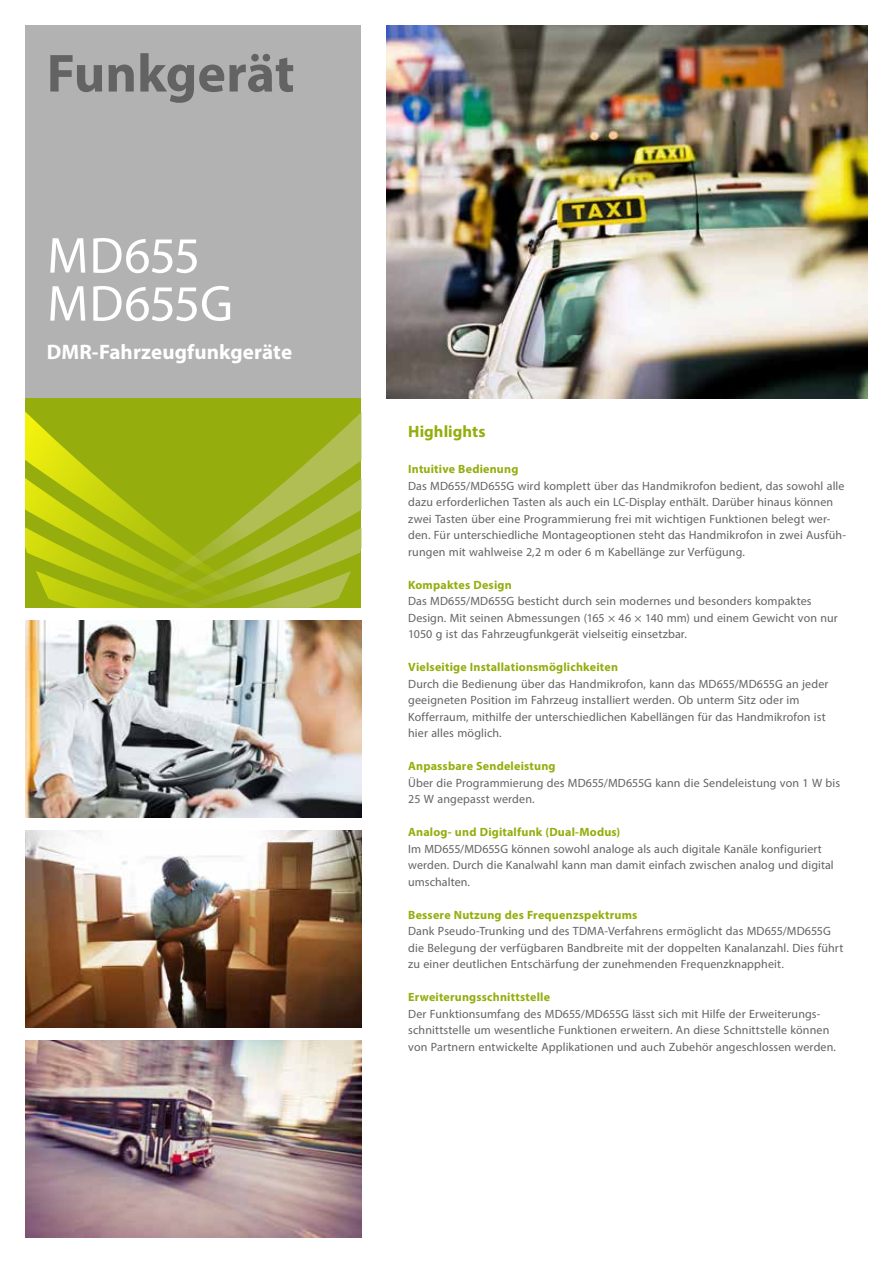
<style>
.page{position:relative;width:893px;height:1263px;background:#fff}
.page>*{position:absolute;margin:0;border:0;box-sizing:border-box;transform-origin:0 0}
.t1{font:700 54px "Myriad Pro";color:#646363}
.t2{font:51px/48px "Myriad Pro";color:#fff}
.t3{font:700 21px "Myriad Pro";letter-spacing:.005em;color:#fff}
.t4{font:700 16.5px "Myriad Pro";letter-spacing:.005em;color:#95ad0d}
.t5{font:12px/16.5px "Myriad Pro";letter-spacing:.01em;color:#646363}
.t6{font:700 12px "Myriad Pro";letter-spacing:.015em;color:#95ad0d}
</style>
<div class="page">
<div style="left:26px;top:26px;width:335px;height:372px;background:#b3b2b2"></div>
<svg style="left:275px;top:412px;width:86px;height:196px;background:#a2b52f"></svg>
<svg style="left:26px;top:398px;width:249px;height:210px;background:#a1b610"></svg>
<img style="left:26px;top:621px;width:335px;height:197px">
<img style="left:26px;top:830px;width:335px;height:197px">
<img style="left:26px;top:1040px;width:335px;height:197px">
<img style="left:387px;top:26px;width:480px;height:372px">
<h1 class="t1" style="left:47px;top:38px;width:249px">Funkgerät</h1>
<h2 class="t2" style="left:47px;top:231px;width:187px">MD655<br>MD655G</h2>
<h3 class="t3" style="left:47px;top:338px;width:247px">DMR-Fahrzeugfunkgeräte</h3>
<h3 class="t4" style="left:408px;top:421px;width:79px">Highlights</h3>
<p class="t6" style="left:408px;top:461px;width:112px">Intuitive Bedienung</p>
<p class="t5" style="left:408px;top:477px;width:439px">Das MD655/MD655G wird komplett über das Handmikrofon bedient, das sowohl alle dazu erforderlichen Tasten als auch ein LC-Display enthält. Darüber hinaus können zwei Tasten über eine Programmierung frei mit wichtigen Funktionen belegt wer&shy;den. Für unterschiedliche Montageoptionen steht das Handmikrofon in zwei Ausfüh&shy;rungen mit wahlweise 2,2 m oder 6 m Kabellänge zur Verfügung.</p>
<p class="t6" style="left:408px;top:577px;width:105px">Kompaktes Design</p>
<p class="t5" style="left:408px;top:593px;width:431px">Das MD655/MD655G besticht durch sein modernes und besonders kompaktes<br>Design. Mit seinen Abmessungen (165 × 46 × 140 mm) und einem Gewicht von nur<br>1050 g ist das Fahrzeugfunkgerät vielseitig einsetzbar.</p>
<p class="t6" style="left:408px;top:659px;width:211px">Vielseitige Installationsmöglichkeiten</p>
<p class="t5" style="left:408px;top:675px;width:422px">Durch die Bedienung über das Handmikrofon, kann das MD655/MD655G an jeder geeigneten Position im Fahrzeug installiert werden. Ob unterm Sitz oder im Kofferraum, mithilfe der unterschiedlichen Kabellängen für das Handmikrofon ist hier alles möglich.</p>
<p class="t6" style="left:408px;top:758px;width:149px">Anpassbare Sendeleistung</p>
<p class="t5" style="left:408px;top:774px;width:433px">Über die Programmierung des MD655/MD655G kann die Sendeleistung von 1 W bis<br>25 W angepasst werden.</p>
<p class="t6" style="left:408px;top:824px;width:214px">Analog- und Digitalfunk (Dual-Modus)</p>
<p class="t5" style="left:408px;top:840px;width:427px">Im MD655/MD655G können sowohl analoge als auch digitale Kanäle konfiguriert werden. Durch die Kanalwahl kann man damit einfach zwischen analog und digital umschalten.</p>
<p class="t6" style="left:408px;top:907px;width:231px">Bessere Nutzung des Frequenzspektrums</p>
<p class="t5" style="left:408px;top:923px;width:437px">Dank Pseudo-Trunking und des TDMA-Verfahrens ermöglicht das MD655/MD655G die Belegung der verfügbaren Bandbreite mit der doppelten Kanalanzahl. Dies führt zu einer deutlichen Entschärfung der zunehmenden Frequenzknappheit.</p>
<p class="t6" style="left:408px;top:989px;width:143px">Erweiterungsschnittstelle</p>
<p class="t5" style="left:408px;top:1005px;width:429px">Der Funktionsumfang des MD655/MD655G lässt sich mit Hilfe der Erweiterungs&shy;schnittstelle um wesentliche Funktionen erweitern. An diese Schnittstelle können von Partnern entwickelte Applikationen und auch Zubehör angeschlossen werden.</p>
</div>
